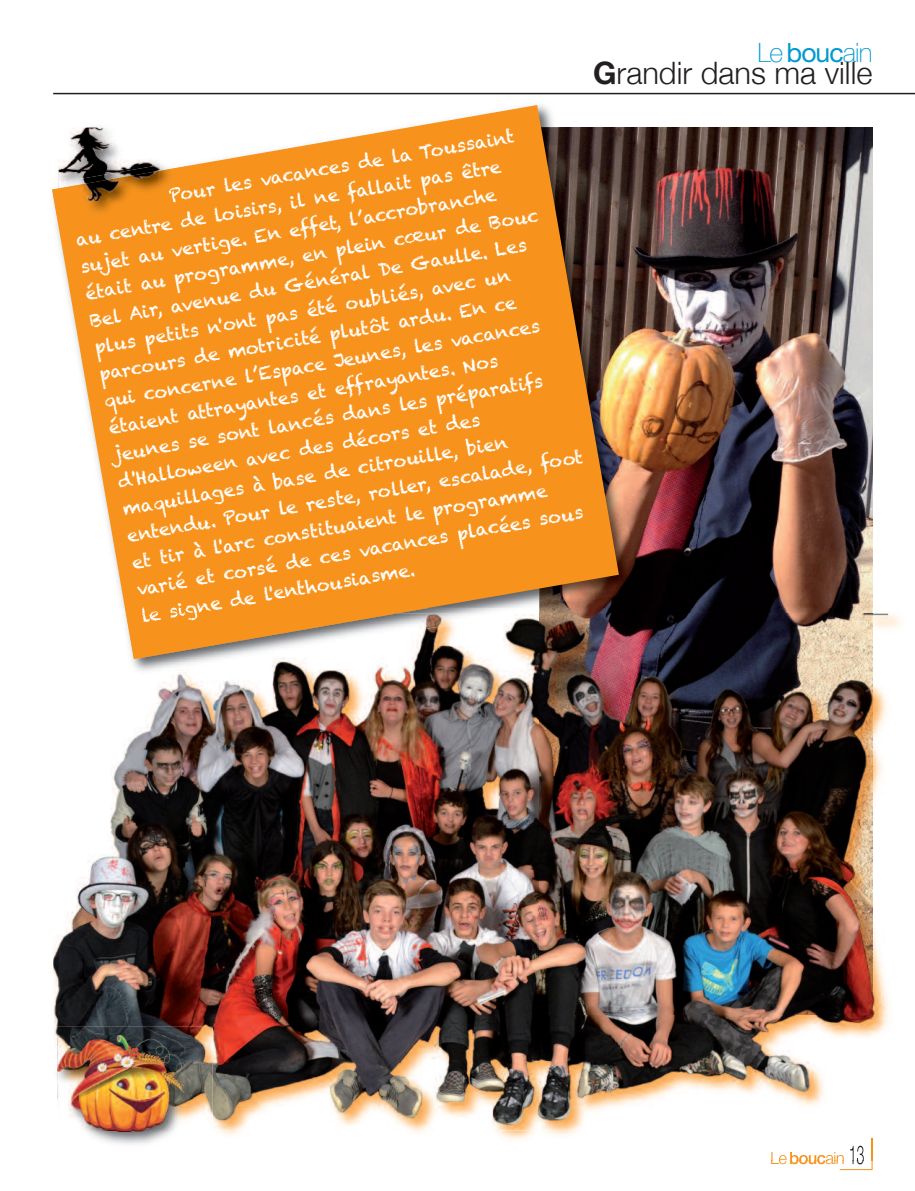
<style>
.page{position:relative;width:915px;height:1191px;background:#fff}
.page>*{position:absolute;margin:0;border:0;box-sizing:border-box;transform-origin:0 0}
.t1{font:300 30.9px "Helvetica Neue";color:#231f20}
.t2{font:100 26.55px "Helvetica Neue";color:#0099d1}
.t3{font:18px/27.3px "Chalkduster";color:#fff}
.t4{font:300 16.5px "Helvetica Neue";color:#f7931d}
.s1{font-weight:400}
.s2{font-weight:700}
.s3{font-weight:500}
.s4{font-size:25.5px;color:#231f20}
</style>
<div class="page">
<hr style="left:53px;top:93px;width:861px;height:1px;background:#231f20">
<img style="left:640px;top:127px;width:232px;height:481px">
<img style="left:618px;top:127px;width:22px;height:481px">
<svg style="left:55px;top:105px;width:563px;height:503px;background:#eb9837"></svg>
<img style="left:219px;top:608px;width:681px;height:552px">
<img style="left:771px;top:1152px;width:15px;height:8px">
<img style="left:789px;top:1152px;width:49px;height:8px">
<svg style="left:838px;top:1137px;width:34px;height:33px"></svg>
<img style="left:428px;top:608px;width:111px;height:6px">
<img style="left:125px;top:608px;width:303px;height:6px">
<img style="left:53px;top:614px;width:834px;height:516px">
<img style="left:539px;top:614px;width:333px;height:401px">
<img style="left:118px;top:614px;width:395px;height:66px">
<img style="left:126px;top:614px;width:269px;height:45px">
<svg style="left:142px;top:608px;width:8px;height:14px"></svg>
<img style="left:53px;top:1026px;width:160px;height:119px">
<img style="left:57px;top:1036px;width:136px;height:95px">
<img style="left:55px;top:121px;width:131px;height:45px">
<img style="left:160px;top:160px;width:26px;height:6px">
<img style="left:52px;top:166px;width:134px;height:57px">
<img style="left:174px;top:187px;width:6px;height:15px">
<img style="left:58px;top:128px;width:102px;height:37px">
<img style="left:58px;top:165px;width:102px;height:6px">
<img style="left:58px;top:171px;width:102px;height:30px">
<h2 class="t2" style="left:757px;top:36px;width:116px">Le <span class="s1">bouc</span>ain</h2>
<h1 class="t1" style="left:593px;top:54px;width:281px"><span class="s2">G</span>randir dans ma ville</h1>
<p class="t3" style="left:68px;top:200px;width:463px;text-indent:100px;rotate:-10deg">Pour les vacances de la Toussaint au centre de loisirs, il ne fallait pas être sujet au vertige. En effet, l’accrobranche était au programme, en plein cœur de Bouc Bel Air, avenue du Général De Gaulle. Les plus petits n'ont pas été oubliés, avec un parcours de motricité plutôt ardu. En ce<br>qui concerne l’Espace Jeunes, les vacances étaient attrayantes et effrayantes. Nos jeunes se sont lancés dans les préparatifs d'Halloween avec des décors et des maquillages à base de citrouille, bien entendu. Pour le reste, roller, escalade, foot et tir à l'arc constituaient le programme varié et corsé de ces vacances placées sous le signe de l'enthousiasme.</p>
<p class="t4" style="left:770px;top:1147px;width:96px">Le <span class="s3">bouc</span>ain <span class="s4">13</span></p>
</div>
